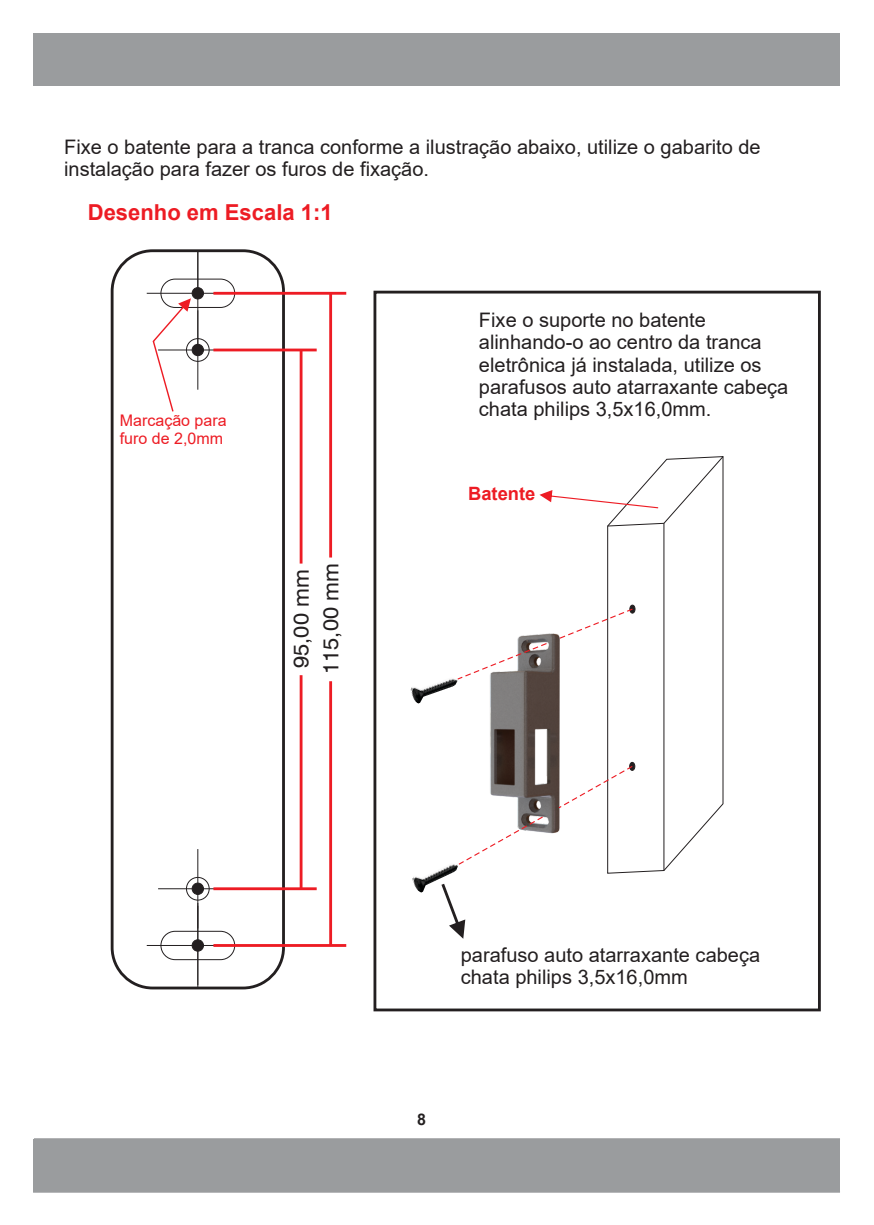
<style>
.page{position:relative;width:874px;height:1225px;background:#fff}
.page>*{position:absolute;margin:0;border:0;box-sizing:border-box;transform-origin:0 0}
.t1{font:700 22px "Arial";color:#ed1c24}
.t2{font:22px/29.6px "Swiss 721 BT";color:#231f20}
.t3{font:20px/22.4px "Arial";color:#231f20}
.t4{font:700 18.4px "Arial";color:#ed1c24}
.t5{font:16px/17.8px "Arial";color:#ed1c24}
.t6{font:700 16px "Arial";color:#231f20}
</style>
<div class="page">
<div style="left:34px;top:33px;width:805px;height:53px;background:#9a9c9e"></div>
<svg style="left:33px;top:1138px;width:807px;height:55px;background:#aaacae"></svg>
<div style="left:34px;top:1139px;width:805px;height:52px;background:#9a9c9e"></div>
<div style="left:111px;top:249px;width:174px;height:740px;border:3px solid #231f20;border-radius:40px"></div>
<div style="left:186px;top:877px;width:23px;height:23px;border:1px solid #231f20;border-radius:11px"></div>
<div style="left:161px;top:279px;width:74px;height:29px;border:1px solid #231f20;border-radius:14px"></div>
<hr style="left:147px;top:293px;width:102px;height:1px;background:#231f20">
<div style="left:192px;top:287px;width:12px;height:12px;background:#231f20;border:1px solid #231f20;border-radius:50%"></div>
<hr style="left:197px;top:849px;width:1px;height:79px;background:#231f20">
<hr style="left:158px;top:888px;width:79px;height:1px;background:#231f20">
<div style="left:192px;top:883px;width:12px;height:11px;background:#231f20;border:1px solid #231f20;border-radius:50%"></div>
<svg style="left:152px;top:298px;width:39px;height:113px"></svg>
<svg style="left:607px;top:526px;width:116px;height:347px"></svg>
<hr style="left:663px;top:523px;width:1px;height:347px;background:#231f20">
<svg style="left:539px;top:456px;width:184px;height:70px"></svg>
<div style="left:629px;top:605px;width:6px;height:8px;background:#231f20;border:1px solid #231f20;border-radius:50%"></div>
<div style="left:629px;top:762px;width:5px;height:8px;background:#231f20;border:1px solid #231f20;border-radius:50%"></div>
<svg style="left:444px;top:892px;width:21px;height:46px"></svg>
<div style="left:161px;top:931px;width:74px;height:29px;border:1px solid #231f20;border-radius:14px"></div>
<hr style="left:147px;top:945px;width:102px;height:1px;background:#231f20">
<div style="left:192px;top:939px;width:12px;height:12px;background:#231f20;border:1px solid #231f20;border-radius:50%"></div>
<hr style="left:197px;top:903px;width:1px;height:42px;background:#231f20">
<hr style="left:197px;top:945px;width:1px;height:43px;background:#231f20">
<hr style="left:213px;top:292px;width:133px;height:3px;background:#ed1c24">
<hr style="left:213px;top:944px;width:133px;height:3px;background:#ed1c24">
<hr style="left:329px;top:293px;width:3px;height:264px;background:#ed1c24">
<hr style="left:329px;top:681px;width:3px;height:264px;background:#ed1c24">
<hr style="left:197px;top:251px;width:1px;height:99px;background:#231f20">
<div style="left:186px;top:338px;width:23px;height:23px;border:1px solid #231f20;border-radius:11px"></div>
<hr style="left:197px;top:310px;width:1px;height:80px;background:#231f20">
<hr style="left:158px;top:350px;width:79px;height:1px;background:#231f20">
<div style="left:192px;top:344px;width:12px;height:12px;background:#231f20;border:1px solid #231f20;border-radius:50%"></div>
<hr style="left:213px;top:348px;width:103px;height:3px;background:#ed1c24">
<hr style="left:213px;top:887px;width:103px;height:3px;background:#ed1c24">
<hr style="left:299px;top:350px;width:3px;height:213px;background:#ed1c24">
<hr style="left:299px;top:675px;width:3px;height:213px;background:#ed1c24">
<img style="left:410px;top:678px;width:48px;height:25px">
<img style="left:490px;top:680px;width:69px;height:85px">
<svg style="left:458px;top:765px;width:175px;height:100px"></svg>
<svg style="left:456px;top:607px;width:177px;height:73px"></svg>
<img style="left:412px;top:864px;width:46px;height:28px">
<div style="left:373px;top:291px;width:447px;height:720px;border:3px solid #231f20"></div>
<p class="t3" style="left:64px;top:137px;width:697px">Fixe o batente para a tranca conforme a ilustração abaixo, utilize o gabarito de instalação para fazer os furos de fixação.</p>
<p class="t1" style="left:88px;top:204px;width:246px">Desenho em Escala 1:1</p>
<p class="t5" style="left:120px;top:412px;width:108px">Marcação para furo de 2,0mm</p>
<p class="t2" style="left:288px;top:674px;width:112px;rotate:-90deg">95,00 mm<br>115,00 mm</p>
<p class="t3" style="left:478px;top:311px;width:311px">Fixe o suporte no batente alinhando-o ao centro da tranca eletrônica já instalada, utilize os parafusos auto atarraxante cabeça chata philips 3,5x16,0mm.</p>
<p class="t4" style="left:468px;top:486px;width:69px">Batente</p>
<p class="t3" style="left:460px;top:945px;width:301px">parafuso auto atarraxante cabeça chata philips 3,5x16,0mm</p>
<p class="t6" style="left:417px;top:1113px;width:10px">8</p>
</div>
